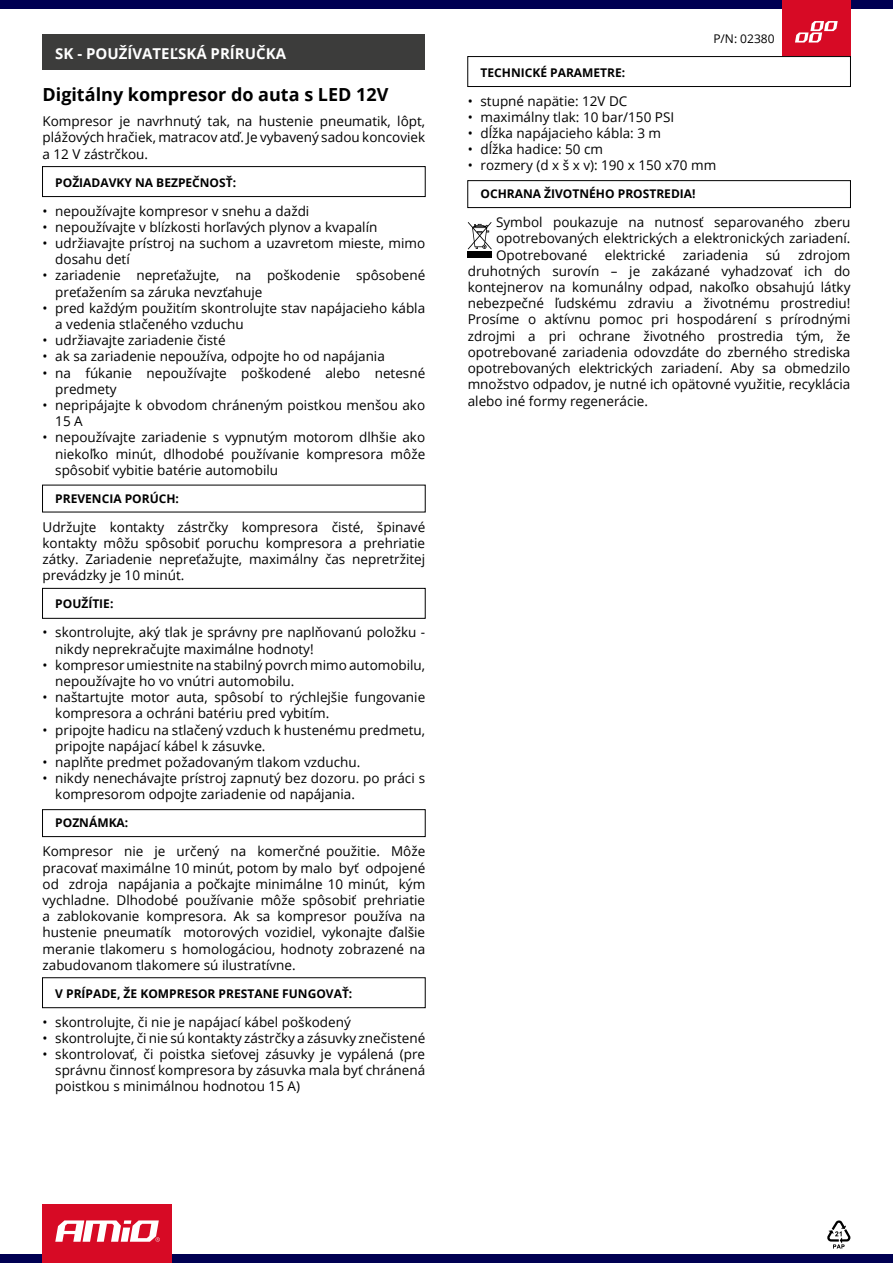
<style>
.page{position:relative;width:893px;height:1263px;background:#fff}
.page>*{position:absolute;margin:0;border:0;box-sizing:border-box;transform-origin:0 0}
.Nazwa_produktu{font:700 18px "Open Sans";color:#000}
.Jezyk{font:700 15px "Open Sans";color:#fff}
.Tekst{font:13.5px/16.2px "Open Sans";color:#000}
.Nagłówek_ROZDZIAŁU{font:700 12px "Open Sans";color:#000}
.t1{font:12px "Open Sans";color:#000}
</style>
<div class="page">
<svg style="left:827px;top:1220px;width:24px;height:28px"></svg>
<div style="left:0;top:0;width:893px;height:9px;background:#000052"></div>
<div style="left:0;top:1254px;width:893px;height:9px;background:#000052"></div>
<div style="left:43px;top:1204px;width:129px;height:59px;background:#d70a25"></div>
<div style="left:782px;top:0;width:68px;height:55px;background:#d70a25"></div>
<svg style="left:795px;top:21px;width:43px;height:22px"></svg>
<svg style="left:55px;top:1220px;width:105px;height:22px"></svg>
<div style="left:43px;top:34px;width:382px;height:36px;background:#3c3c3b"></div>
<div style="left:42px;top:166px;width:384px;height:31px;border:1px solid #000"></div>
<div style="left:42px;top:588px;width:384px;height:31px;border:1px solid #000"></div>
<div style="left:42px;top:809px;width:384px;height:28px;border:1px solid #000"></div>
<div style="left:42px;top:977px;width:384px;height:31px;border:1px solid #000"></div>
<div style="left:467px;top:56px;width:384px;height:31px;border:1px solid #000"></div>
<div style="left:467px;top:180px;width:384px;height:28px;border:1px solid #000"></div>
<svg style="left:468px;top:222px;width:24px;height:27px"></svg>
<div style="left:468px;top:251px;width:24px;height:6px;background:#000"></div>
<p class="Jezyk" style="left:55px;top:43px;width:232px">SK - POUŽÍVATEĽSKÁ PRÍRUČKA</p>
<p class="Nazwa_produktu" style="left:43px;top:82px;width:347px">Digitálny kompresor do auta s LED 12V</p>
<p class="Tekst" style="left:43px;top:113px;width:384px;text-align:justify">Kompresor je navrhnutý tak, na hustenie pneumatik, lôpt, plážových hračiek, matracov atď. Je vybavený sadou koncoviek a 12 V zástrčkou.</p>
<p class="Nagłówek_ROZDZIAŁU" style="left:55px;top:174px;width:182px">POŽIADAVKY NA BEZPEČNOSŤ:</p>
<p class="Tekst" style="left:43px;top:202px;width:268px">• nepoužívajte kompresor v snehu a daždi</p>
<p class="Tekst" style="left:43px;top:218px;width:336px">• nepoužívajte v blízkosti horľavých plynov a kvapalín</p>
<p class="Tekst" style="left:55px;top:235px;width:371px;text-indent:-13px">• udržiavajte prístroj na suchom a uzavretom mieste, mimo dosahu detí</p>
<p class="Tekst" style="left:55px;top:267px;width:371px;text-indent:-13px">• zariadenie nepreťažujte, na poškodenie spôsobené preťažením sa záruka nevzťahuje</p>
<p class="Tekst" style="left:55px;top:299px;width:371px;text-indent:-13px">• pred každým použitím skontrolujte stav napájacieho kábla a vedenia stlačeného vzduchu</p>
<p class="Tekst" style="left:43px;top:332px;width:185px">• udržiavajte zariadenie čisté</p>
<p class="Tekst" style="left:43px;top:348px;width:344px">• ak sa zariadenie nepoužíva, odpojte ho od napájania</p>
<p class="Tekst" style="left:55px;top:364px;width:371px;text-indent:-13px">• na fúkanie nepoužívajte poškodené alebo netesné predmety</p>
<p class="Tekst" style="left:55px;top:397px;width:371px;text-indent:-13px">• nepripájajte k obvodom chráneným poistkou menšou ako<br>15 A</p>
<p class="Tekst" style="left:55px;top:429px;width:371px;text-align:justify;text-indent:-13px">• nepoužívajte zariadenie s vypnutým motorom dlhšie ako niekoľko minút, dlhodobé používanie kompresora môže spôsobiť vybitie batérie automobilu</p>
<p class="Nagłówek_ROZDZIAŁU" style="left:55px;top:490px;width:125px">PREVENCIA PORÚCH:</p>
<p class="Tekst" style="left:43px;top:518px;width:384px;text-align:justify">Udržujte kontakty zástrčky kompresora čisté, špinavé kontakty môžu spôsobiť poruchu kompresora a prehriatie zátky. Zariadenie nepreťažujte, maximálny čas nepretržitej prevádzky je 10 minút.</p>
<p class="Nagłówek_ROZDZIAŁU" style="left:55px;top:595px;width:60px">POUŽÍTIE:</p>
<p class="Tekst" style="left:55px;top:624px;width:371px;text-indent:-13px">• skontrolujte, aký tlak je správny pre naplňovanú položku - nikdy neprekračujte maximálne hodnoty!</p>
<p class="Tekst" style="left:55px;top:656px;width:371px;text-indent:-13px">• kompresor umiestnite na stabilný povrch mimo automobilu, nepoužívajte ho vo vnútri automobilu.</p>
<p class="Tekst" style="left:55px;top:689px;width:371px;text-indent:-13px">• naštartujte motor auta, spôsobí to rýchlejšie fungovanie kompresora a ochráni batériu pred vybitím.</p>
<p class="Tekst" style="left:55px;top:721px;width:371px;text-indent:-13px">• pripojte hadicu na stlačený vzduch k hustenému predmetu, pripojte napájací kábel k zásuvke.</p>
<p class="Tekst" style="left:43px;top:753px;width:319px">• naplňte predmet požadovaným tlakom vzduchu.</p>
<p class="Tekst" style="left:55px;top:770px;width:371px;text-indent:-13px">• nikdy nenechávajte prístroj zapnutý bez dozoru. po práci s kompresorom odpojte zariadenie od napájania.</p>
<p class="Nagłówek_ROZDZIAŁU" style="left:55px;top:814px;width:75px">POZNÁMKA:</p>
<p class="Tekst" style="left:43px;top:843px;width:384px;text-align:justify">Kompresor nie je určený na komerčné použitie. Môže pracovať maximálne 10 minút, potom by malo byť odpojené od zdroja napájania a počkajte minimálne 10 minút, kým vychladne. Dlhodobé používanie môže spôsobiť prehriatie a zablokovanie kompresora. Ak sa kompresor používa na hustenie pneumatík motorových vozidiel, vykonajte ďalšie meranie tlakomeru s homologáciou, hodnoty zobrazené na zabudovanom tlakomere sú ilustratívne.</p>
<p class="Nagłówek_ROZDZIAŁU" style="left:55px;top:985px;width:299px">V PRÍPADE, ŽE KOMPRESOR PRESTANE FUNGOVAŤ:</p>
<p class="Tekst" style="left:43px;top:1013px;width:310px">• skontrolujte, či nie je napájací kábel poškodený</p>
<p class="Tekst" style="left:43px;top:1029px;width:384px">• skontrolujte, či nie sú kontakty zástrčky a zásuvky znečistené</p>
<p class="Tekst" style="left:55px;top:1046px;width:371px;text-align:justify;text-indent:-13px">• skontrolovať, či poistka sieťovej zásuvky je vypálená (pre správnu činnosť kompresora by zásuvka mala byť chránená poistkou s minimálnou hodnotou 15 A)</p>
<p class="t1" style="left:713px;top:30px;width:63px">P/N: 02380</p>
<p class="Nagłówek_ROZDZIAŁU" style="left:480px;top:64px;width:146px">TECHNICKÉ PARAMETRE:</p>
<p class="Tekst" style="left:468px;top:92px;width:161px">• stupné napätie: 12V DC</p>
<p class="Tekst" style="left:468px;top:108px;width:208px">• maximálny tlak: 10 bar/150 PSI</p>
<p class="Tekst" style="left:468px;top:125px;width:195px">• dĺžka napájacieho kábla: 3 m</p>
<p class="Tekst" style="left:468px;top:141px;width:137px">• dĺžka hadice: 50 cm</p>
<p class="Tekst" style="left:468px;top:157px;width:250px">• rozmery (d x š x v): 190 x 150 x70 mm</p>
<p class="Nagłówek_ROZDZIAŁU" style="left:480px;top:185px;width:217px">OCHRANA ŽIVOTNÉHO PROSTREDIA!</p>
<p class="Tekst" style="left:496px;top:214px;width:356px;text-align:justify">Symbol poukazuje na nutnosť separovaného zberu opotrebovaných elektrických a elektronických zariadení.<br>Opotrebované</p>
<p class="Tekst" style="left:605px;top:246px;width:62px">elektrické</p>
<p class="Tekst" style="left:683px;top:246px;width:67px">zariadenia</p>
<p class="Tekst" style="left:766px;top:246px;width:16px">sú</p>
<p class="Tekst" style="left:468px;top:246px;width:384px;text-align:justify;text-indent:330px">zdrojom druhotných surovín – je zakázané vyhadzovať ich do kontejnerov na komunálny odpad, nakoľko obsahujú látky nebezpečné ľudskému zdraviu a životnému prostrediu!<br>Prosíme o aktívnu pomoc pri hospodárení s prírodnými zdrojmi a pri ochrane životného prostredia tým, že opotrebované zariadenia odovzdáte do zberného strediska opotrebovaných elektrických zariadení. Aby sa obmedzilo množstvo odpadov, je nutné ich opätovné využitie, recyklácia alebo iné formy regenerácie.</p>
</div>
